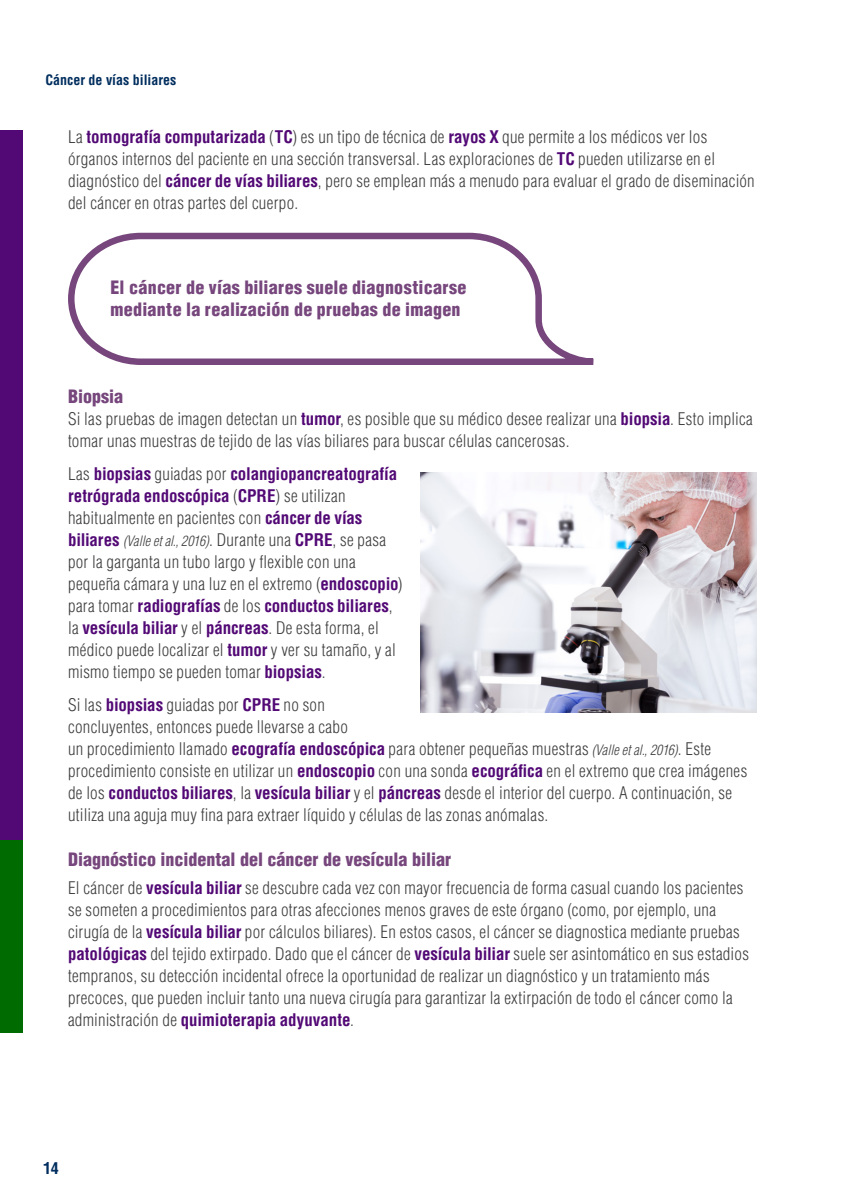
<style>
.page{position:relative;width:842px;height:1191px;background:#fff}
.page>*{position:absolute;margin:0;border:0;box-sizing:border-box;transform-origin:0 0}
.t1{font:900 condensed 18px/22px "Helvetica LT Std";letter-spacing:.01em;color:#76467c}
.t2{font:300 condensed 17px/22px "Helvetica LT Std";letter-spacing:.02em;color:#3e3e3f}
.t3{font:700 condensed 16px "Helvetica LT Std";color:#002e5e}
.t4{font:700 condensed 14px "Helvetica LT Std";color:#002e5e}
.s1{font-weight:700;color:#520975}
.s2{font-family:"Helvetica";font-style:italic;font-size:14px}
</style>
<div class="page">
<div style="left:0;top:130px;width:23px;height:902px;background:#520975"></div>
<svg style="left:68px;top:232px;width:526px;height:133px"></svg>
<img style="left:421px;top:472px;width:336px;height:240px">
<div style="left:0;top:840px;width:23px;height:192px;background:#006b00"></div>
<p class="t4" style="left:45px;top:71px;width:133px">Cáncer de vías biliares</p>
<p class="t2" style="left:68px;top:125px;width:688px">La <span class="s1">tomografía computarizada</span> (<span class="s1">TC</span>) es un tipo de técnica de <span class="s1">rayos X</span> que permite a los médicos ver los órganos internos del paciente en una sección transversal. Las exploraciones de <span class="s1">TC</span> pueden utilizarse en el diagnóstico del <span class="s1">cáncer de vías biliares</span>, pero se emplean más a menudo para evaluar el grado de diseminación del cáncer en otras partes del cuerpo.</p>
<p class="t1" style="left:111px;top:276px;width:358px">El cáncer de vías biliares suele diagnosticarse mediante la realización de pruebas de imagen</p>
<p class="t1" style="left:68px;top:385px;width:57px">Biopsia</p>
<p class="t2" style="left:68px;top:407px;width:686px">Si las pruebas de imagen detectan un <span class="s1">tumor</span>, es posible que su médico desee realizar una <span class="s1">biopsia</span>. Esto implica tomar unas muestras de tejido de las vías biliares para buscar células cancerosas.</p>
<p class="t2" style="left:68px;top:463px;width:336px">Las <span class="s1">biopsias</span> guiadas por <span class="s1">colangiopancreatografía retrógrada endoscópica</span> (<span class="s1">CPRE</span>) se utilizan habitualmente en pacientes con <span class="s1">cáncer de vías biliares</span> <span class="s2">(Valle et al., 2016)</span>. Durante una <span class="s1">CPRE</span>, se pasa por la garganta un tubo largo y flexible con una pequeña cámara y una luz en el extremo (<span class="s1">endoscopio</span>) para tomar <span class="s1">radiografías</span> de los <span class="s1">conductos biliares</span>, la <span class="s1">vesícula biliar</span> y el <span class="s1">páncreas</span>. De esta forma, el médico puede localizar el <span class="s1">tumor</span> y ver su tamaño, y al mismo tiempo se pueden tomar <span class="s1">biopsias</span>.</p>
<p class="t2" style="left:68px;top:694px;width:681px">Si las <span class="s1">biopsias</span> guiadas por <span class="s1">CPRE</span> no son<br>concluyentes, entonces puede llevarse a cabo<br>un procedimiento llamado <span class="s1">ecografía endoscópica</span> para obtener pequeñas muestras <span class="s2">(Valle et al., 2016)</span>. Este procedimiento consiste en utilizar un <span class="s1">endoscopio</span> con una sonda <span class="s1">ecográfica</span> en el extremo que crea imágenes de los <span class="s1">conductos biliares</span>, la <span class="s1">vesícula biliar</span> y el <span class="s1">páncreas</span> desde el interior del cuerpo. A continuación, se utiliza una aguja muy fina para extraer líquido y células de las zonas anómalas.</p>
<p class="t1" style="left:68px;top:848px;width:385px">Diagnóstico incidental del cáncer de vesícula biliar</p>
<p class="t2" style="left:68px;top:876px;width:682px">El cáncer de <span class="s1">vesícula biliar</span> se descubre cada vez con mayor frecuencia de forma casual cuando los pacientes se someten a procedimientos para otras afecciones menos graves de este órgano (como, por ejemplo, una cirugía de la <span class="s1">vesícula biliar</span> por cálculos biliares). En estos casos, el cáncer se diagnostica mediante pruebas <span class="s1">patológicas</span> del tejido extirpado. Dado que el cáncer de <span class="s1">vesícula biliar</span> suele ser asintomático en sus estadios tempranos, su detección incidental ofrece la oportunidad de realizar un diagnóstico y un tratamiento más precoces, que pueden incluir tanto una nueva cirugía para garantizar la extirpación de todo el cáncer como la administración de <span class="s1">quimioterapia adyuvante</span>.</p>
<p class="t3" style="left:43px;top:1158px;width:17px">14</p>
</div>
